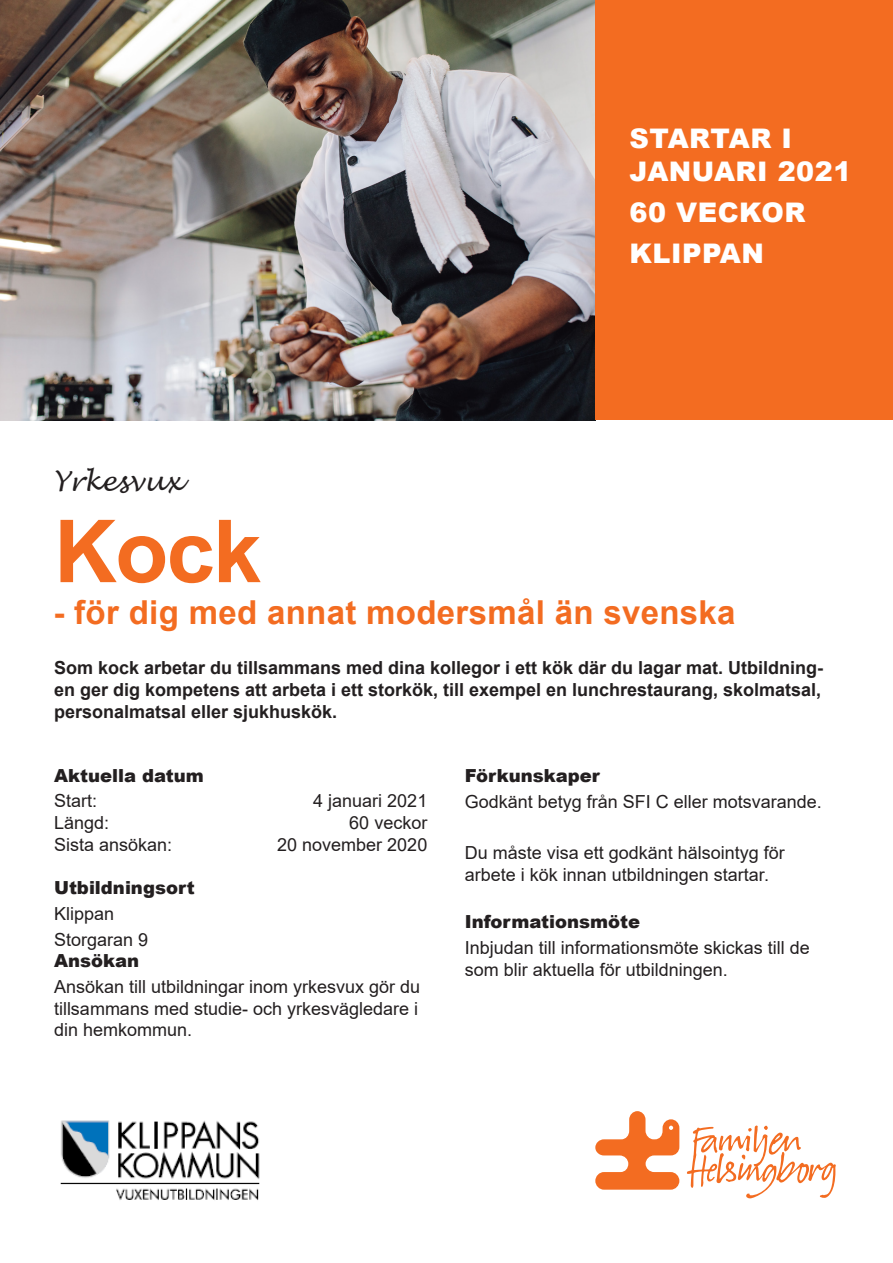
<style>
.page{position:relative;width:893px;height:1263px;background:#fff}
.page>*{position:absolute;margin:0;border:0;box-sizing:border-box;transform-origin:0 0}
.t1{font:700 87px "Arial";color:#f36c21}
.t2{font:700 33px "Arial";letter-spacing:.01em;color:#f36c21}
.t3{font:900 27px/32.4px "Arial";letter-spacing:.02em;color:#fff}
.t4{font:italic 27px "Lucida Handwriting";color:#231f20}
.t5{font:18px/21.6px "Arial";color:#231f20}
.t6{font:700 18px/21.6px "Arial";color:#231f20;text-align:justify}
.t7{font:900 18px "Arial";color:#231f20}
</style>
<div class="page">
<img style="left:0;top:0;width:595px;height:421px">
<div style="left:595px;top:0;width:298px;height:420px;background:#f36c21"></div>
<svg style="left:687px;top:1125px;width:149px;height:73px"></svg>
<svg style="left:595px;top:1111px;width:84px;height:79px"></svg>
<img style="left:60px;top:1120px;width:200px;height:80px">
<p class="t4" style="left:53px;top:465px;width:130px">Yrkesvux</p>
<p class="t1" style="left:54px;top:490px;width:209px">Kock</p>
<p class="t3" style="left:629px;top:122px;width:223px">STARTAR I<br>JANUARI 2021</p>
<p class="t3" style="left:629px;top:195px;width:177px">60 VECKOR</p>
<p class="t3" style="left:629px;top:236px;width:136px">KLIPPAN</p>
<p class="t2" style="left:53px;top:589px;width:684px">- för dig med annat modersmål än svenska</p>
<p class="t6" style="left:54px;top:657px;width:771px">Som kock arbetar du tillsammans med dina kollegor i ett kök där du lagar mat. Utbildning&shy;en ger dig kompetens att arbeta i ett storkök, till exempel en lunchrestaurang, skolmatsal, personalmatsal eller sjukhuskök.</p>
<p class="t7" style="left:54px;top:762px;width:151px">Aktuella datum</p>
<p class="t5" style="left:54px;top:790px;width:45px">Start:</p>
<p class="t5" style="left:313px;top:790px;width:116px">4 januari 2021</p>
<p class="t5" style="left:54px;top:812px;width:57px">Längd:</p>
<p class="t5" style="left:349px;top:812px;width:80px">60 veckor</p>
<p class="t5" style="left:54px;top:833px;width:120px">Sista ansökan:</p>
<p class="t5" style="left:277px;top:833px;width:152px">20 november 2020</p>
<p class="t7" style="left:54px;top:874px;width:142px">Utbildningsort</p>
<p class="t5" style="left:54px;top:902px;width:62px">Klippan</p>
<p class="t5" style="left:54px;top:928px;width:96px">Storgaran 9</p>
<p class="t7" style="left:54px;top:947px;width:87px">Ansökan</p>
<p class="t5" style="left:54px;top:976px;width:368px;text-align:justify">Ansökan till utbildningar inom yrkesvux gör du tillsammans med studie- och yrkesvägledare i din hemkommun.</p>
<p class="t7" style="left:465px;top:762px;width:137px">Förkunskaper</p>
<p class="t5" style="left:465px;top:790px;width:359px">Godkänt betyg från SFI C eller motsvarande.</p>
<p class="t5" style="left:465px;top:842px;width:322px">Du måste visa ett godkänt hälsointyg för arbete i kök innan utbildningen startar.</p>
<p class="t7" style="left:465px;top:909px;width:177px">Informationsmöte</p>
<p class="t5" style="left:465px;top:937px;width:347px">Inbjudan till informationsmöte skickas till de som blir aktuella för utbildningen.</p>
</div>
